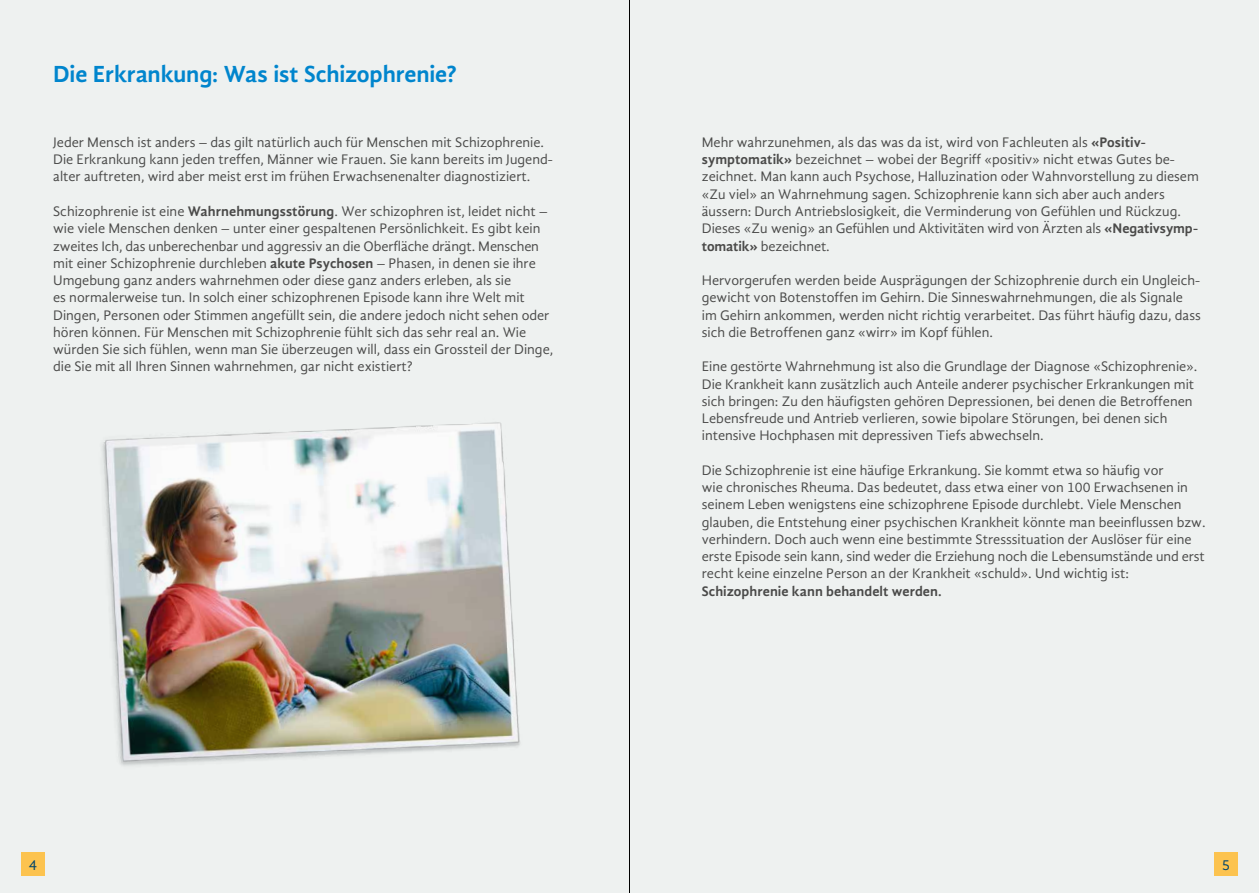
<style>
.page{position:relative;width:1259px;height:893px;background:#eef1f0}
.page>*{position:absolute;margin:0;border:0;box-sizing:border-box;transform-origin:0 0}
.t1{font:700 24px "Gandhi Sans";letter-spacing:-.005em;color:#0085cd}
.t2{font:15px "Gandhi Sans";color:#00446b}
.t3{font:14.25px/17.2px "Gandhi Sans";color:#4a4a49}
.t4{font:700 14.25px "Gandhi Sans";letter-spacing:.005em;color:#4a4a49}
.s1{font-weight:700}
</style>
<div class="page">
<div style="left:1214px;top:852px;width:23px;height:24px;background:#fcc34f"></div>
<div style="left:21px;top:852px;width:24px;height:24px;background:#fcc34f"></div>
<img style="left:102px;top:422px;width:418px;height:344px">
<hr style="left:629px;top:0;width:1px;height:893px;background:#000">
<h1 class="t1" style="left:53px;top:60px;width:405px">Die Erkrankung: Was ist Schizophrenie?</h1>
<p class="t3" style="left:53px;top:134px;width:501px">Jeder Mensch ist anders – das gilt natürlich auch für Menschen mit Schizophrenie.<br>Die Erkrankung kann jeden treffen, Männer wie Frauen. Sie kann bereits im Jugend&shy;alter auftreten, wird aber meist erst im frühen Erwachsenenalter diagnostiziert.</p>
<p class="t3" style="left:53px;top:203px;width:502px">Schizophrenie ist eine <span class="s1">Wahrnehmungsstörung</span>. Wer schizophren ist, leidet nicht – wie viele Menschen denken – unter einer gespaltenen Persönlichkeit. Es gibt kein zweites Ich, das unberechenbar und aggressiv an die Oberfläche drängt. Menschen mit einer Schizophrenie durchleben <span class="s1">akute Psychosen</span> – Phasen, in denen sie ihre Umgebung ganz anders wahrnehmen oder diese ganz anders erleben, als sie<br>es normalerweise tun. In solch einer schizophrenen Episode kann ihre Welt mit Dingen, Personen oder Stimmen angefüllt sein, die andere jedoch nicht sehen oder hören können. Für Menschen mit Schizophrenie fühlt sich das sehr real an. Wie würden Sie sich fühlen, wenn man Sie überzeugen will, dass ein Grossteil der Dinge, die Sie mit all Ihren Sinnen wahrnehmen, gar nicht existiert?</p>
<p class="t3" style="left:702px;top:134px;width:498px">Mehr wahrzunehmen, als das was da ist, wird von Fachleuten als <span class="s1">«Positiv&shy;symptomatik»</span> bezeichnet – wobei der Begriff «positiv» nicht etwas Gutes be&shy;zeichnet. Man kann auch Psychose, Halluzination oder Wahnvorstellung zu diesem «Zu viel» an Wahrnehmung sagen. Schizophrenie kann sich aber auch anders äussern: Durch Antriebslosigkeit, die Verminderung von Gefühlen und Rückzug.<br>Dieses «Zu wenig» an Gefühlen und Aktivitäten wird von Ärzten als <span class="s1">«Negativsymp&shy;tomatik»</span> bezeichnet.</p>
<p class="t3" style="left:702px;top:272px;width:500px">Hervorgerufen werden beide Ausprägungen der Schizophrenie durch ein Ungleich&shy;gewicht von Botenstoffen im Gehirn. Die Sinneswahrnehmungen, die als Signale im Gehirn ankommen, werden nicht richtig verarbeitet. Das führt häufig dazu, dass sich die Betroffenen ganz «wirr» im Kopf fühlen.</p>
<p class="t3" style="left:702px;top:358px;width:497px">Eine gestörte Wahrnehmung ist also die Grundlage der Diagnose «Schizophrenie».<br>Die Krankheit kann zusätzlich auch Anteile anderer psychischer Erkrankungen mit sich bringen: Zu den häufigsten gehören Depressionen, bei denen die Betroffenen Lebensfreude und Antrieb verlieren, sowie bipolare Störungen, bei denen sich intensive Hochphasen mit depressiven Tiefs abwechseln.</p>
<p class="t3" style="left:702px;top:461px;width:505px">Die Schizophrenie ist eine häufige Erkrankung. Sie kommt etwa so häufig vor<br>wie chronisches Rheuma. Das bedeutet, dass etwa einer von 100 Erwachsenen in seinem Leben wenigstens eine schizophrene Episode durchlebt. Viele Menschen glauben, die Entstehung einer psychischen Krankheit könnte man beeinflussen bzw. verhindern. Doch auch wenn eine bestimmte Stresssituation der Auslöser für eine erste Episode sein kann, sind weder die Erziehung noch die Lebensumstände und erst recht keine einzelne Person an der Krankheit «schuld». Und wichtig ist:</p>
<p class="t4" style="left:702px;top:583px;width:241px">Schizophrenie kann behandelt werden.</p>
<p class="t2" style="left:29px;top:856px;width:10px">4</p>
<p class="t2" style="left:1221px;top:856px;width:10px">5</p>
</div>
